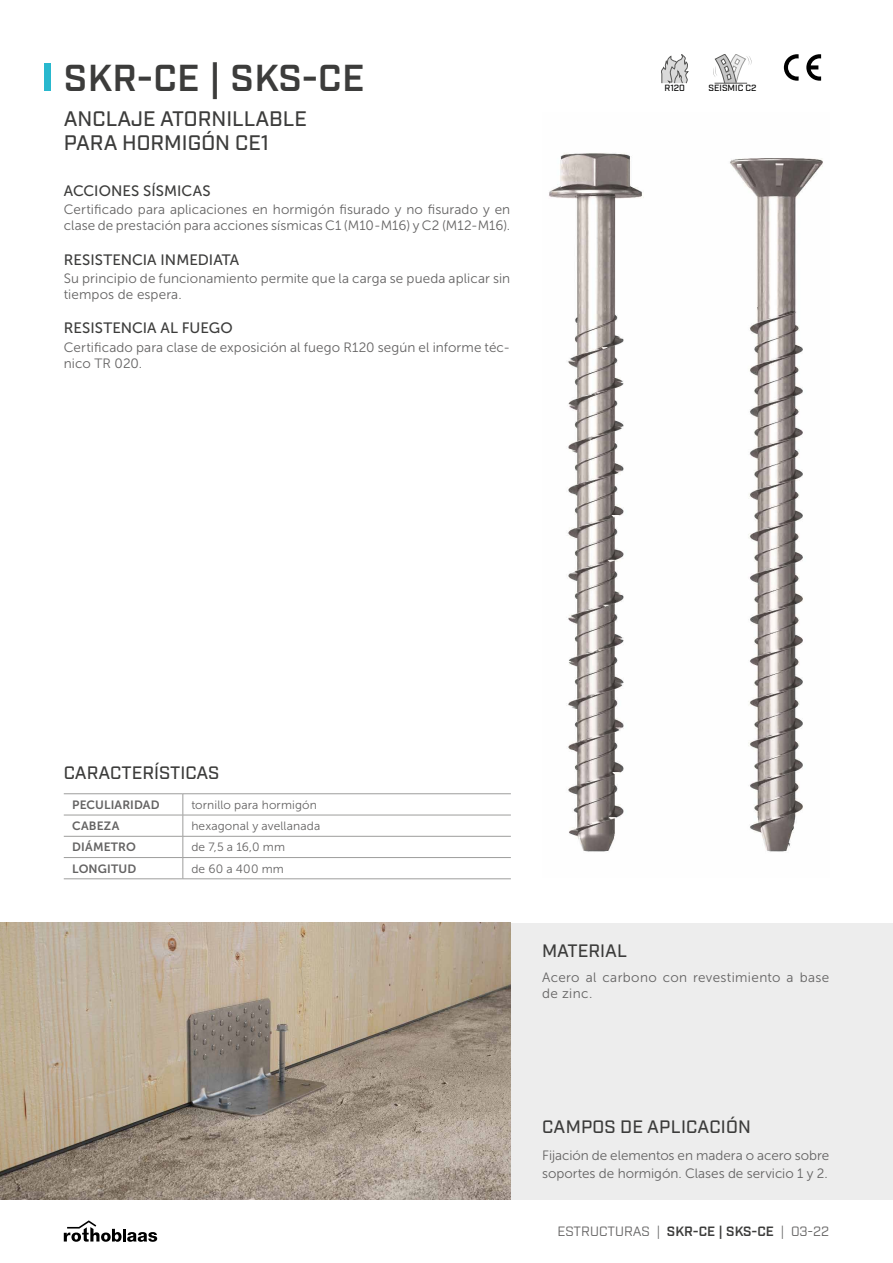
<style>
.page{position:relative;width:893px;height:1263px;background:#fff}
.page>*{position:absolute;margin:0;border:0;box-sizing:border-box;transform-origin:0 0}
.t1{font:600 37.5px "Industry";letter-spacing:.01em;color:#3c3c3b}
.t2{font:500 21px/24px "Industry";color:#3c3c3b}
.t3{font:500 18px "Industry";color:#3c3c3b}
.t4{font:15px "Museo Sans 500";letter-spacing:.005em;color:#3c3c3b}
.t5{font:13.5px/16.2px "Museo Sans 300";letter-spacing:.005em;color:#646363}
.t6{font:13.5px/16.2px "Museo Sans 300";letter-spacing:.025em;color:#646363}
.t7{font:13.5px "Industry";color:#646363}
.t8{font:12px "Museo Sans 300";letter-spacing:.015em;color:#646363}
.t9{font:12px "Museo Sans 700";letter-spacing:.01em;color:#646363}
.t10{font:500 9px "Industry";color:#000}
.s1{font-weight:600;color:#3c3c3b}
</style>
<div class="page">
<div style="left:0;top:923px;width:893px;height:276px;background:#ededed"></div>
<img style="left:0;top:923px;width:510px;height:276px">
<img style="left:549px;top:153px;width:274px;height:699px">
<hr style="left:64px;top:793px;width:119px;height:1px;background:#9d9d9c">
<hr style="left:183px;top:793px;width:328px;height:1px;background:#9d9d9c">
<hr style="left:64px;top:815px;width:119px;height:1px;background:#9d9d9c">
<hr style="left:183px;top:815px;width:328px;height:1px;background:#9d9d9c">
<hr style="left:64px;top:836px;width:119px;height:1px;background:#9d9d9c">
<hr style="left:183px;top:836px;width:328px;height:1px;background:#9d9d9c">
<hr style="left:64px;top:857px;width:119px;height:1px;background:#9d9d9c">
<hr style="left:183px;top:857px;width:328px;height:1px;background:#9d9d9c">
<svg style="left:183px;top:794px;width:1px;height:84px"></svg>
<hr style="left:64px;top:878px;width:119px;height:1px;background:#9d9d9c">
<hr style="left:183px;top:878px;width:328px;height:1px;background:#9d9d9c">
<svg style="left:64px;top:1220px;width:93px;height:22px"></svg>
<div style="left:45px;top:64px;width:6px;height:27px;background:#29b8ce"></div>
<hr style="left:715px;top:83px;width:32px;height:1px;background:#575756">
<svg style="left:713px;top:54px;width:38px;height:29px"></svg>
<svg style="left:661px;top:55px;width:27px;height:28px"></svg>
<svg style="left:784px;top:54px;width:15px;height:27px"></svg>
<svg style="left:806px;top:54px;width:15px;height:27px"></svg>
<h1 class="t1" style="left:64px;top:56px;width:302px">SKR-CE | SKS-CE</h1>
<h2 class="t2" style="left:64px;top:107px;width:245px">ANCLAJE ATORNILLABLE<br>PARA HORMIGÓN CE1</h2>
<p class="t4" style="left:64px;top:182px;width:148px">ACCIONES SÍSMICAS</p>
<p class="t5" style="left:64px;top:201px;width:448px">Certificado para aplicaciones en hormigón fisurado y no fisurado y en clase de prestación para acciones sísmicas C1 (M10-M16) y C2 (M12-M16).</p>
<p class="t4" style="left:64px;top:251px;width:177px">RESISTENCIA INMEDIATA</p>
<p class="t5" style="left:64px;top:270px;width:448px">Su principio de funcionamiento permite que la carga se pueda aplicar sin tiempos de espera.</p>
<p class="t4" style="left:64px;top:320px;width:170px">RESISTENCIA AL FUEGO</p>
<p class="t5" style="left:64px;top:339px;width:448px">Certificado para clase de exposición al fuego R120 según el informe téc&shy;nico TR 020.</p>
<p class="t10" style="left:664px;top:83px;width:22px">R120</p>
<p class="t10" style="left:709px;top:83px;width:49px">SEISMIC C2</p>
<h3 class="t3" style="left:64px;top:762px;width:157px">CARACTERÍSTICAS</h3>
<p class="t9" style="left:72px;top:798px;width:89px">PECULIARIDAD</p>
<p class="t8" style="left:191px;top:798px;width:127px">tornillo para hormigón</p>
<p class="t9" style="left:72px;top:819px;width:49px">CABEZA</p>
<p class="t8" style="left:191px;top:819px;width:130px">hexagonal y avellanada</p>
<p class="t9" style="left:72px;top:841px;width:65px">DIÁMETRO</p>
<p class="t8" style="left:191px;top:841px;width:95px">de 7,5 a 16,0 mm</p>
<p class="t9" style="left:72px;top:862px;width:66px">LONGITUD</p>
<p class="t8" style="left:191px;top:862px;width:94px">de 60 a 400 mm</p>
<h3 class="t3" style="left:542px;top:940px;width:86px">MATERIAL</h3>
<p class="t6" style="left:542px;top:969px;width:288px">Acero al carbono con revestimiento a base de zinc.</p>
<h3 class="t3" style="left:542px;top:1116px;width:210px">CAMPOS DE APLICACIÓN</h3>
<p class="t5" style="left:542px;top:1146px;width:288px;line-height:18px">Fijación de elementos en madera o acero sobre soportes de hormigón. Clases de servicio 1 y 2.</p>
<p class="t7" style="left:557px;top:1223px;width:273px">ESTRUCTURAS | <span class="s1">SKR-CE | SKS-CE</span> | 03-22</p>
</div>
